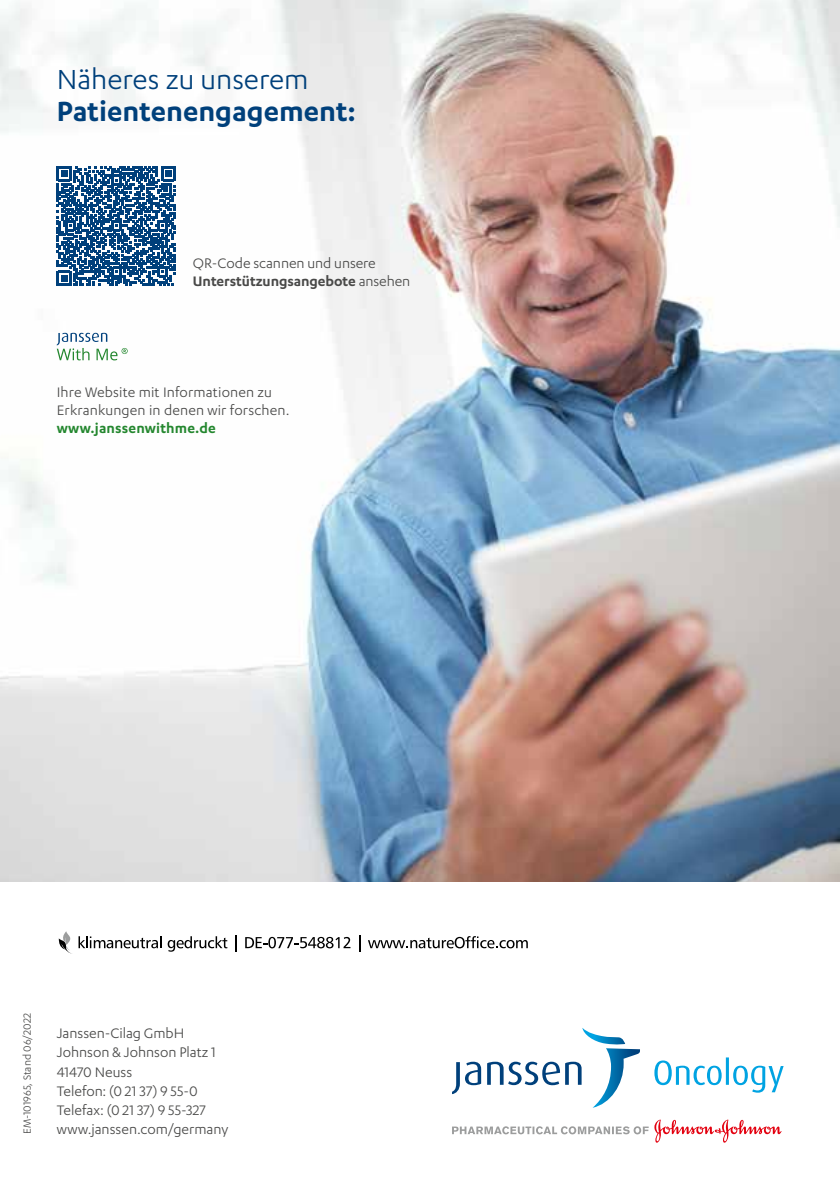
<style>
.page{position:relative;width:840px;height:1191px;background:#fff}
.page>*{position:absolute;margin:0;border:0;box-sizing:border-box;transform-origin:0 0}
.t1{font:600 32px "Karbon";color:#00407b}
.t2{font:32px "Karbon";color:#00407b}
.t3{font:16px/19.2px "Karbon";color:#494948}
.t4{font:600 16px "Karbon";letter-spacing:.01em;color:#24872f}
.t5{font:12px "Karbon";color:#494948}
.s1{font-weight:600}
</style>
<div class="page">
<img style="left:0;top:0;width:839px;height:882px">
<svg style="left:57px;top:333px;width:70px;height:27px"></svg>
<svg style="left:167px;top:936px;width:60px;height:15px"></svg>
<svg style="left:235px;top:936px;width:1px;height:16px"></svg>
<svg style="left:245px;top:937px;width:105px;height:11px"></svg>
<svg style="left:359px;top:936px;width:1px;height:16px"></svg>
<svg style="left:368px;top:936px;width:159px;height:12px"></svg>
<svg style="left:59px;top:931px;width:102px;height:22px"></svg>
<svg style="left:654px;top:1119px;width:127px;height:23px"></svg>
<svg style="left:452px;top:1126px;width:196px;height:8px"></svg>
<svg style="left:654px;top:1057px;width:129px;height:35px"></svg>
<svg style="left:452px;top:1028px;width:187px;height:79px"></svg>
<svg style="left:57px;top:166px;width:119px;height:119px"></svg>
<h1 class="t2" style="left:57px;top:61px;width:253px">Näheres zu unserem</h1>
<h1 class="t1" style="left:57px;top:93px;width:300px">Patientenengagement:</h1>
<p class="t3" style="left:193px;top:253px;width:219px;line-height:18px">QR-Code scannen und unsere<br><span class="s1">Unterstützungsangebote</span> ansehen</p>
<p class="t3" style="left:57px;top:383px;width:234px;line-height:18px">Ihre Website mit Informationen zu<br>Erkrankungen in denen wir forschen.</p>
<p class="t4" style="left:57px;top:419px;width:160px">www.janssenwithme.de</p>
<p class="t5" style="left:21px;top:1134px;width:123px;rotate:-90deg">EM-101965, Stand 06/2022</p>
<p class="t3" style="left:57px;top:1023px;width:173px">Janssen-Cilag GmbH<br>Johnson &amp; Johnson Platz 1<br>41470 Neuss<br>Telefon: (0 21 37) 9 55-0<br>Telefax: (0 21 37) 9 55-327 www.janssen.com/germany</p>
</div>
